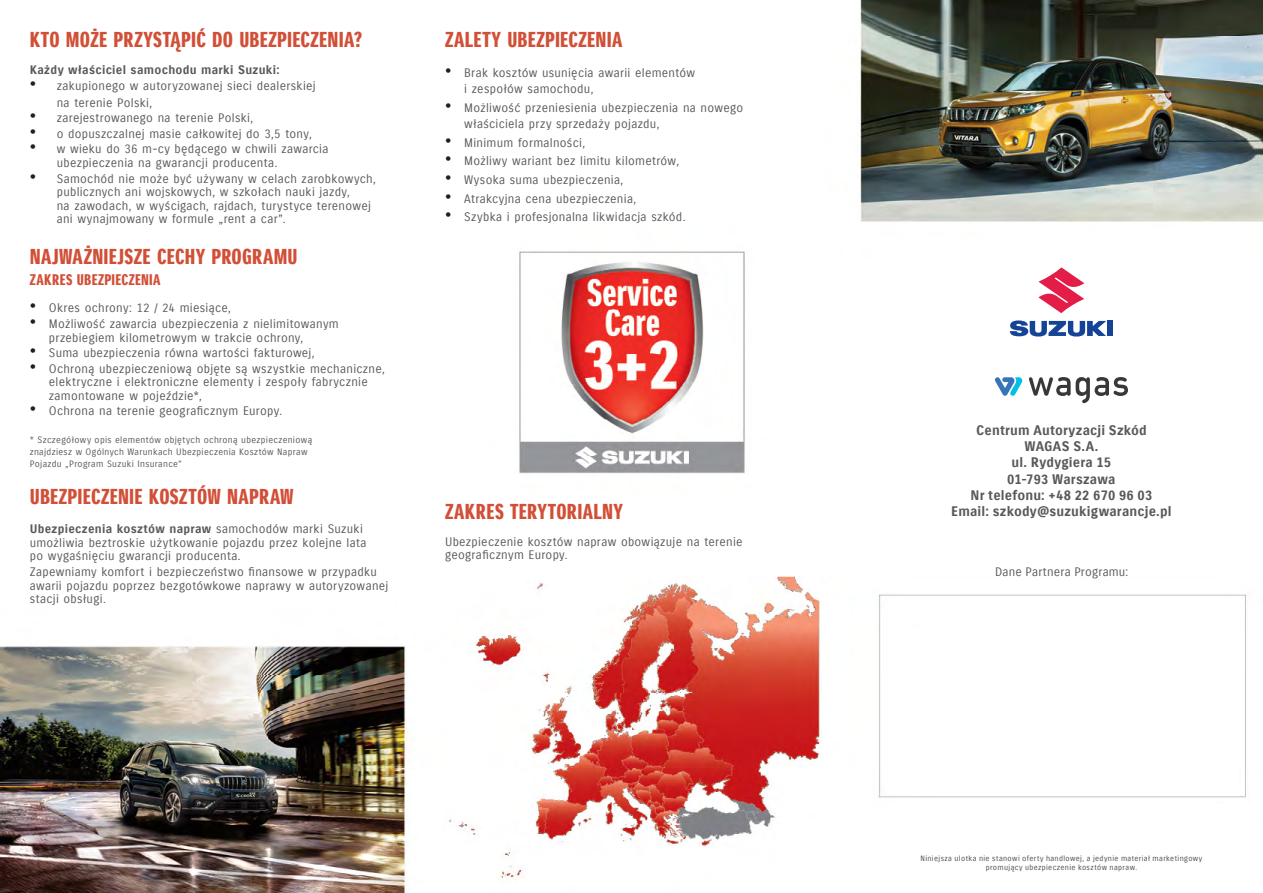
<style>
.page{position:relative;width:1263px;height:893px;background:#fff}
.page>*{position:absolute;margin:0;border:0;box-sizing:border-box;transform-origin:0 0}
.t1{font:21px "Suzuki PRO Headline";letter-spacing:.015em;color:#d24f37}
.t2{font:15px "Suzuki PRO Headline";letter-spacing:.025em;color:#d24f37}
.t3{font:13.5px/16.2px "Suzuki PRO Bold";letter-spacing:.01em;color:#58595b;text-align:center}
.t4{font:12px/13.5px "Suzuki PRO Regular";letter-spacing:.025em;color:#58595b}
.t5{font:12px "Suzuki PRO Bold";letter-spacing:.02em;color:#58595b}
.t6{font:9px/12px "Suzuki PRO Regular";letter-spacing:.035em;color:#58595b}
.t7{font:7.5px/9px "Suzuki PRO Regular";letter-spacing:.05em;color:#4d4d4f;text-align:center}
.s1{font-family:"Arial";font-size:18px;color:#231f20}
.s2{font-family:"Suzuki PRO Regular"}
</style>
<div class="page">
<img style="left:0;top:0;width:1263px;height:893px">
<div style="left:987px;top:244px;width:149px;height:115px;background:#fff"></div>
<svg style="left:1038px;top:267px;width:46px;height:46px"></svg>
<div style="left:1107px;top:321px;width:6px;height:15px;background:#154396"></div>
<svg style="left:1010px;top:320px;width:96px;height:17px"></svg>
<svg style="left:995px;top:377px;width:28px;height:19px"></svg>
<svg style="left:1029px;top:377px;width:99px;height:26px"></svg>
<h1 class="t1" style="left:30px;top:26px;width:334px">KTO MOŻE PRZYSTĄPIĆ DO UBEZPIECZENIA?</h1>
<p class="t5" style="left:30px;top:62px;width:251px">Każdy właściciel samochodu marki Suzuki:</p>
<p class="t4" style="left:57px;top:78px;width:260px;line-height:16.5px;text-indent:-27px"><span class="s1">•</span> zakupionego w autoryzowanej sieci dealerskiej na terenie Polski,</p>
<p class="t4" style="left:30px;top:111px;width:225px"><span class="s1">•</span> zarejestrowanego na terenie Polski,</p>
<p class="t4" style="left:30px;top:127px;width:283px"><span class="s1">•</span> o dopuszczalnej masie całkowitej do 3,5 tony,</p>
<p class="t4" style="left:57px;top:143px;width:273px;text-indent:-27px"><span class="s1">•</span> w wieku do 36 m-cy będącego w chwili zawarcia ubezpieczenia na gwarancji producenta.</p>
<p class="t4" style="left:57px;top:172px;width:321px;text-indent:-27px"><span class="s1">•</span> Samochód nie może być używany w celach zarobkowych, publicznych ani wojskowych, w szkołach nauki jazdy,<br>na zawodach, w wyścigach, rajdach, turystyce terenowej ani wynajmowany w formule „rent a car”.</p>
<h1 class="t1" style="left:30px;top:244px;width:269px">NAJWAŻNIEJSZE CECHY PROGRAMU</h1>
<p class="t2" style="left:30px;top:271px;width:132px">ZAKRES UBEZPIECZENIA</p>
<p class="t4" style="left:30px;top:302px;width:203px"><span class="s1">•</span> Okres ochrony: 12 / 24 miesiące,</p>
<p class="t4" style="left:49px;top:317px;width:291px;text-indent:-19px"><span class="s1">•</span> Możliwość zawarcia ubezpieczenia z nielimitowanym przebiegiem kilometrowym w trakcie ochrony,</p>
<p class="t4" style="left:30px;top:346px;width:286px"><span class="s1">•</span> Suma ubezpieczenia równa wartości fakturowej,</p>
<p class="t4" style="left:49px;top:362px;width:337px;text-indent:-19px"><span class="s1">•</span> Ochroną ubezpieczeniową objęte są wszystkie mechaniczne, elektryczne i elektroniczne elementy i zespoły fabrycznie zamontowane w pojeździe*,</p>
<p class="t4" style="left:30px;top:405px;width:254px"><span class="s1">•</span> Ochrona na terenie geograficznym Europy.</p>
<p class="t6" style="left:30px;top:434px;width:284px">* Szczegółowy opis elementów objętych ochroną ubezpieczeniową znajdziesz w Ogólnych Warunkach Ubezpieczenia Kosztów Napraw<br>Pojazdu „Program Suzuki Insurance”</p>
<h1 class="t1" style="left:30px;top:484px;width:265px">UBEZPIECZENIE KOSZTÓW NAPRAW</h1>
<p class="t5" style="left:30px;top:522px;width:335px">Ubezpieczenia kosztów napraw <span class="s2">samochodów marki Suzuki</span></p>
<p class="t4" style="left:30px;top:536px;width:338px">umożliwia beztroskie użytkowanie pojazdu przez kolejne lata po wygaśnięciu gwarancji producenta.</p>
<p class="t4" style="left:30px;top:565px;width:360px">Zapewniamy komfort i bezpieczeństwo finansowe w przypadku awarii pojazdu poprzez bezgotówkowe naprawy w autoryzowanej stacji obsługi.</p>
<h1 class="t1" style="left:445px;top:26px;width:179px">ZALETY UBEZPIECZENIA</h1>
<p class="t4" style="left:464px;top:64px;width:232px;line-height:16.5px;text-indent:-19px"><span class="s1">•</span> Brak kosztów usunięcia awarii elementów i zespołów samochodu,</p>
<p class="t4" style="left:464px;top:99px;width:280px;line-height:16.5px;text-indent:-19px"><span class="s1">•</span> Możliwość przeniesienia ubezpieczenia na nowego właściciela przy sprzedaży pojazdu,</p>
<p class="t4" style="left:445px;top:136px;width:142px"><span class="s1">•</span> Minimum formalności,</p>
<p class="t4" style="left:445px;top:155px;width:236px"><span class="s1">•</span> Możliwy wariant bez limitu kilometrów,</p>
<p class="t4" style="left:445px;top:173px;width:180px"><span class="s1">•</span> Wysoka suma ubezpieczenia,</p>
<p class="t4" style="left:445px;top:192px;width:193px"><span class="s1">•</span> Atrakcyjna cena ubezpieczenia,</p>
<p class="t4" style="left:445px;top:210px;width:242px"><span class="s1">•</span> Szybka i profesjonalna likwidacja szkód.</p>
<h1 class="t1" style="left:445px;top:498px;width:179px">ZAKRES TERYTORIALNY</h1>
<p class="t4" style="left:445px;top:535px;width:299px">Ubezpieczenie kosztów napraw obowiązuje na terenie geograficznym Europy.</p>
<p class="t3" style="left:951px;top:422px;width:222px">Centrum Autoryzacji Szkód<br>WAGAS S.A.<br>ul. Rydygiera 15<br>01-793 Warszawa<br>Nr telefonu: +48 22 670 96 03<br>Email: szkody@suzukigwarancje.pl</p>
<p class="t4" style="left:995px;top:565px;width:135px">Dane Partnera Programu:</p>
<p class="t7" style="left:920px;top:854px;width:283px">Niniejsza ulotka nie stanowi oferty handlowej, a jedynie materiał marketingowy promujący ubezpieczenie kosztów napraw.</p>
</div>
